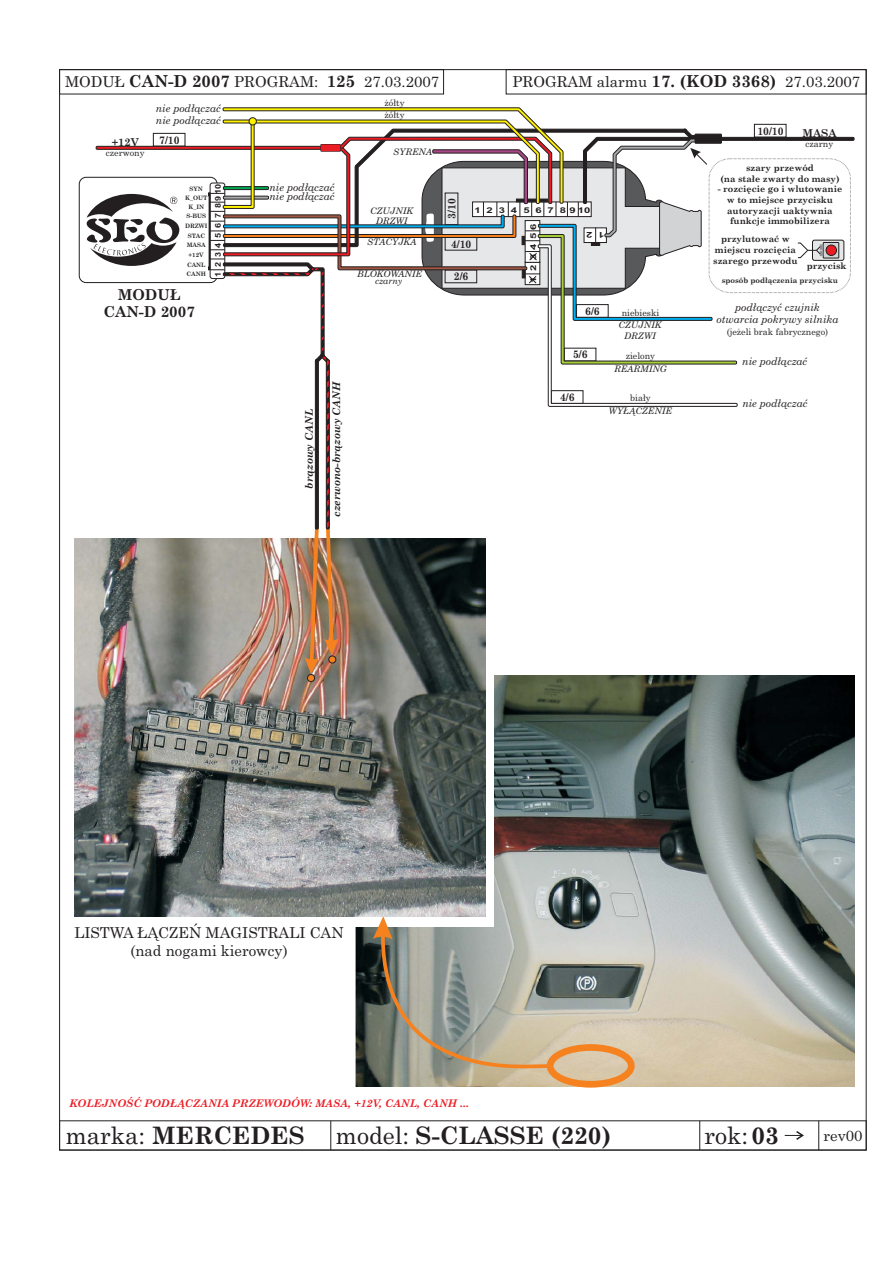
<style>
.page{position:relative;width:893px;height:1263px;background:#fff}
.page>*{position:absolute;margin:0;border:0;box-sizing:border-box;transform-origin:0 0}
.t1{font:700 24px "Century Schoolbook CE";color:#231f20}
.t2{font:24px "Century Schoolbook CE";color:#231f20}
.t3{font:700 16.5px "Century Schoolbook CE";color:#231f20}
.t4{font:15px/18px "Century Schoolbook CE";color:#231f20;text-align:center}
.t5{font:700 15px/17.7px "Century Schoolbook CE";color:#231f20;text-align:center}
.t6{font:700 10.8px "Century Schoolbook CE";color:#231f20;scale:.94 1}
.t7{font:700 10.8px "Century Schoolbook CE";color:#231f20}
.t8{font:italic 10.5px/12.5px "Century Schoolbook CE";color:#231f20;text-align:center}
.t9{font:italic 700 10.5px "Century Schoolbook CE";color:#ed1c24}
.t10{font:italic 700 10.5px "Century Schoolbook CE";color:#231f20}
.t11{font:700 9px/10.6px "Century Schoolbook CE";color:#231f20;text-align:center}
.t12{font:italic 9px/10.6px "Century Schoolbook CE";color:#231f20;text-align:center}
.t13{font:9px/12px "Century Schoolbook CE";color:#231f20}
.t14{font:700 7.95px "Arial";letter-spacing:.5em;color:#231f20;scale:1.41 1}
.t15{font:700 7.95px "Arial";letter-spacing:.5em;color:#231f20;scale:1.14 1}
.t16{font:700 7.5px "Century Schoolbook CE";color:#231f20}
.t17{font:700 6px "Century Schoolbook CE";color:#231f20}
.s1{font-weight:700;font-size:16.5px}
.s2{font-weight:400}
.s3{font-weight:700}
</style>
<div class="page">
<img style="left:355px;top:675px;width:499px;height:411px">
<div style="left:335px;top:663px;width:158px;height:264px;background:#fff"></div>
<svg style="left:330px;top:1121px;width:1px;height:29px"></svg>
<svg style="left:818px;top:1121px;width:1px;height:29px"></svg>
<svg style="left:699px;top:1121px;width:1px;height:29px"></svg>
<div style="left:79px;top:177px;width:138px;height:106px;border:1px solid #231f20;border-radius:7px"></div>
<svg style="left:87px;top:194px;width:92px;height:72px"></svg>
<div style="left:153px;top:133px;width:32px;height:13px;border:1px solid #231f20"></div>
<svg style="left:96px;top:146px;width:237px;height:4px"></svg>
<div style="left:546px;top:1044px;width:88px;height:44px;border:7px solid #f5821f;border-radius:50%"></div>
<svg style="left:373px;top:916px;width:181px;height:155px;background:#a5a396"></svg>
<svg style="left:784px;top:1131px;width:20px;height:9px"></svg>
<div style="left:506px;top:69px;width:360px;height:25px;border:1px solid #231f20"></div>
<div style="left:59px;top:69px;width:384px;height:25px;border:1px solid #231f20"></div>
<img style="left:74px;top:539px;width:411px;height:378px">
<div style="left:307px;top:674px;width:8px;height:8px;background:#f5821f;border:1px solid #231f20;border-radius:50%"></div>
<svg style="left:208px;top:107px;width:646px;height:567px"></svg>
<div style="left:326px;top:360px;width:3px;height:169px;border:1px solid #231f20;border-radius:2px"></div>
<h3 class="t4" style="left:65px;top:74px;width:255px">MODU£ <span class="s1">CAN-D 2007</span> PROGRAM:</h3>
<h2 class="t3" style="left:327px;top:75px;width:30px">125</h2>
<h3 class="t4" style="left:785px;top:74px;width:77px">27.03.2007</h3>
<h3 class="t4" style="left:512px;top:74px;width:265px">PROGRAM alarmu <span class="s1">17. (KOD 3368)</span></h3>
<h3 class="t4" style="left:364px;top:74px;width:77px">27.03.2007</h3>
<p class="t8" style="left:156px;top:102px;width:67px;text-align:left">nie pod³¹czaæ nie pod³¹czaæ</p>
<p class="t13" style="left:384px;top:98px;width:21px">¿ó³ty ¿ó³ty</p>
<p class="t7" style="left:112px;top:138px;width:29px">+12V</p>
<p class="t6" style="left:159px;top:136px;width:23px">7/10</p>
<p class="t13" style="left:106px;top:148px;width:40px">czerwony</p>
<p class="t15" style="left:213px;top:277px;width:83px;rotate:-90deg">12345678910</p>
<p class="t17" style="left:189px;top:187px;width:15px">SYN</p>
<p class="t17" style="left:185px;top:196px;width:24px">K_OUT</p>
<p class="t17" style="left:188px;top:205px;width:17px">K_IN</p>
<p class="t17" style="left:186px;top:214px;width:21px">S-BUS</p>
<p class="t17" style="left:185px;top:224px;width:24px">DRZWI</p>
<p class="t17" style="left:188px;top:234px;width:19px">STAC</p>
<p class="t17" style="left:187px;top:243px;width:20px">MASA</p>
<p class="t17" style="left:189px;top:252px;width:17px">+12V</p>
<p class="t17" style="left:187px;top:262px;width:20px">CANL</p>
<p class="t17" style="left:187px;top:272px;width:21px">CANH</p>
<h3 class="t5" style="left:103px;top:287px;width:93px">MODU£<br>CAN-D 2007</h3>
<p class="t8" style="left:269px;top:181px;width:66px">nie pod³¹czaæ</p>
<p class="t8" style="left:269px;top:190px;width:66px">nie pod³¹czaæ</p>
<p class="t12" style="left:393px;top:146px;width:41px">SYRENA</p>
<p class="t12" style="left:370px;top:205px;width:45px">CZUJNIK<br>DRZWI</p>
<p class="t12" style="left:367px;top:237px;width:51px">STACYJKA</p>
<p class="t12" style="left:357px;top:269px;width:66px">BLOKOWANIE</p>
<p class="t12" style="left:375px;top:275px;width:29px">czarny</p>
<p class="t10" style="left:305px;top:489px;width:81px;rotate:-90deg">br¹zowy CANL</p>
<p class="t10" style="left:332px;top:517px;width:136px;rotate:-90deg">czerwono-br¹zowy CANH</p>
<p class="t6" style="left:447px;top:219px;width:23px;rotate:-90deg">3/10</p>
<p class="t14" style="left:474px;top:205px;width:84px">12345678910</p>
<p class="t14" style="left:604px;top:239px;width:14px;rotate:-180deg">1 2</p>
<p class="t14" style="left:528px;top:283px;width:43px;rotate:-90deg">123456</p>
<p class="t6" style="left:451px;top:240px;width:23px">4/10</p>
<p class="t6" style="left:454px;top:272px;width:17px">2/6</p>
<p class="t6" style="left:585px;top:307px;width:17px">6/6</p>
<p class="t6" style="left:573px;top:351px;width:17px">5/6</p>
<p class="t6" style="left:560px;top:393px;width:17px">4/6</p>
<p class="t13" style="left:621px;top:308px;width:39px">niebieski</p>
<p class="t13" style="left:625px;top:350px;width:31px">zielony</p>
<p class="t13" style="left:630px;top:393px;width:22px">bia³y</p>
<p class="t12" style="left:618px;top:320px;width:45px">CZUJNIK<br>DRZWI</p>
<p class="t12" style="left:614px;top:363px;width:54px">REARMING</p>
<p class="t12" style="left:608px;top:406px;width:65px">WY£¥CZENIE</p>
<p class="t6" style="left:757px;top:127px;width:29px">10/10</p>
<p class="t7" style="left:802px;top:129px;width:36px">MASA</p>
<p class="t13" style="left:805px;top:139px;width:29px">czarny</p>
<p class="t11" style="left:720px;top:163px;width:121px">szary przewód<br>(na sta³e zwarty do masy)</p>
<p class="t11" style="left:717px;top:185px;width:126px">- rozciêcie go i wlutowanie w to miejsce przycisku autoryzacji uaktywnia funkcje immobilizera</p>
<p class="t11" style="left:713px;top:235px;width:86px">przylutowaæ w miejscu rozciêcia szarego przewodu</p>
<p class="t11" style="left:806px;top:262px;width:41px">przycisk</p>
<p class="t16" style="left:721px;top:278px;width:117px">sposób pod³¹czenia przycisku</p>
<p class="t8" style="left:716px;top:301px;width:123px">pod³¹czyæ czujnik otwarcia pokrywy silnika</p>
<p class="t13" style="left:726px;top:326px;width:103px">(je¿eli brak fabrycznego)</p>
<p class="t8" style="left:742px;top:355px;width:66px">nie pod³¹czaæ</p>
<p class="t8" style="left:742px;top:397px;width:66px">nie pod³¹czaæ</p>
<h3 class="t4" style="left:74px;top:925px;width:271px">LISTWA £¥CZEÑ MAGISTRALI CAN (nad nogami kierowcy)</h3>
<p class="t9" style="left:69px;top:1100px;width:401px">KOLEJNOŒÆ POD£¥CZANIA PRZEWODÓW: MASA, +12V, CANL, CANH ...</p>
<h1 class="t1" style="left:65px;top:1126px;width:241px"><span class="s2">marka:</span> MERCEDES</h1>
<h1 class="t1" style="left:335px;top:1126px;width:277px"><span class="s2">model:</span> S-CLASSE (220)</h1>
<h1 class="t2" style="left:704px;top:1127px;width:76px">rok: <span class="s3">03</span></h1>
<h3 class="t4" style="left:823px;top:1128px;width:40px">rev00</h3>
</div>
